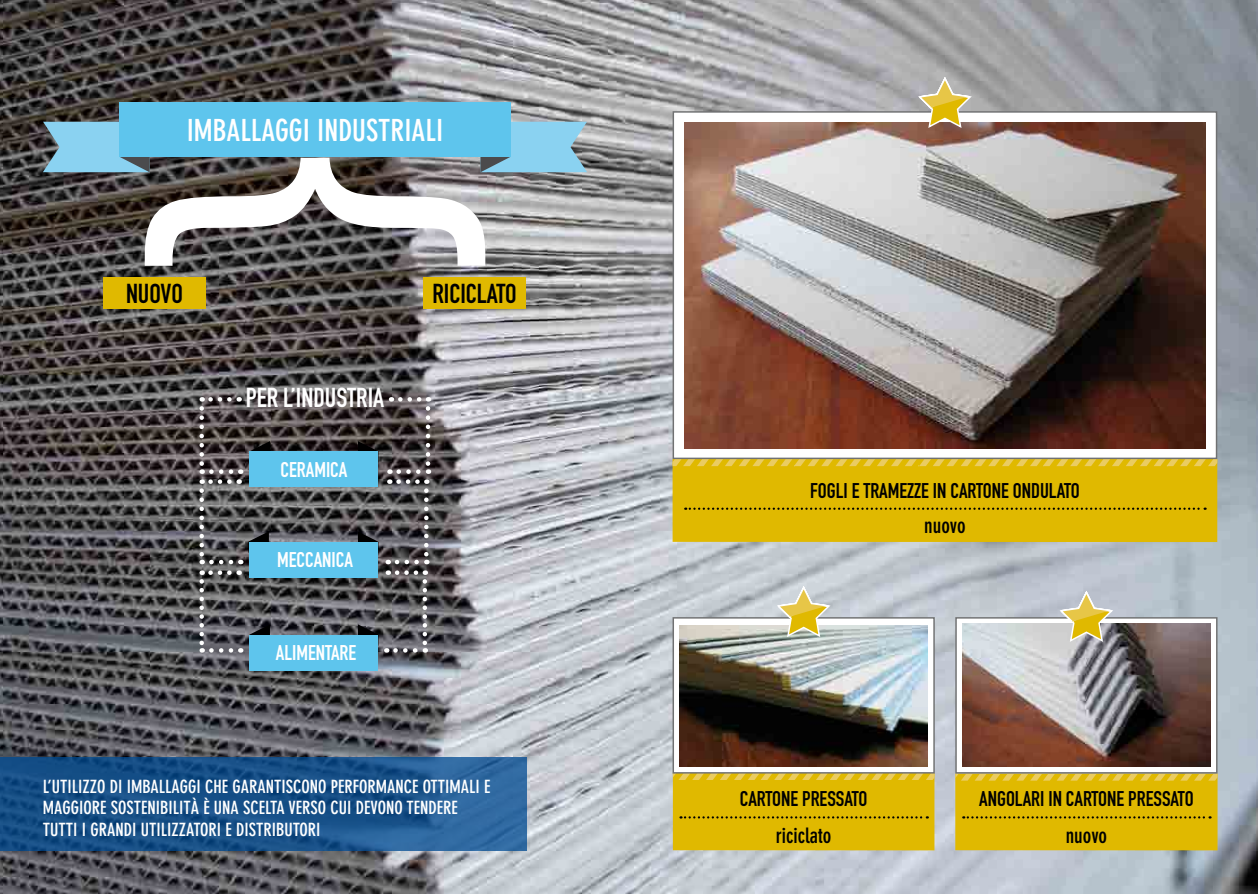
<style>
.page{position:relative;width:1258px;height:894px;background:#fff}
.page>*{position:absolute;margin:0;border:0;box-sizing:border-box;transform-origin:0 0}
.t1{font:700 condensed 30px "DIN Neuzeit Grotesk";color:#fff}
.t2{font:27px "DIN Engschrift";color:#000}
.t3{font:27px "DIN Engschrift";color:#fff}
.t4{font:21px "DIN Engschrift";color:#000}
.t5{font:21px "DIN Engschrift";color:#fff}
.t6{font:700 condensed 21px "DIN Neuzeit Grotesk";color:#000}
.t7{font:700 condensed 18px "DIN Neuzeit Grotesk";color:#fff}
</style>
<div class="page">
<img style="left:0;top:0;width:1258px;height:894px">
<svg style="left:43px;top:117px;width:544px;height:149px"></svg>
<div style="left:119px;top:102px;width:392px;height:55px;background:#5ec5ed"></div>
<div style="left:423px;top:276px;width:102px;height:32px;background:#e0b900"></div>
<div style="left:103px;top:276px;width:103px;height:32px;background:#e0b900"></div>
<svg style="left:202px;top:397px;width:27px;height:4px"></svg>
<svg style="left:199px;top:408px;width:42px;height:76px"></svg>
<svg style="left:199px;top:490px;width:5px;height:74px"></svg>
<svg style="left:211px;top:560px;width:30px;height:4px"></svg>
<svg style="left:424px;top:490px;width:5px;height:74px"></svg>
<svg style="left:388px;top:560px;width:29px;height:4px"></svg>
<svg style="left:202px;top:570px;width:27px;height:5px"></svg>
<svg style="left:199px;top:581px;width:5px;height:71px"></svg>
<svg style="left:211px;top:648px;width:30px;height:4px"></svg>
<svg style="left:397px;top:570px;width:29px;height:5px"></svg>
<svg style="left:423px;top:581px;width:4px;height:71px"></svg>
<svg style="left:386px;top:648px;width:29px;height:4px"></svg>
<svg style="left:400px;top:397px;width:29px;height:4px"></svg>
<svg style="left:389px;top:408px;width:41px;height:76px"></svg>
<div style="left:673px;top:459px;width:544px;height:83px;background:#e0b900"></div>
<svg style="left:673px;top:459px;width:544px;height:7px"></svg>
<div style="left:955px;top:773px;width:262px;height:77px;background:#e0b900"></div>
<svg style="left:955px;top:773px;width:262px;height:8px"></svg>
<div style="left:673px;top:773px;width:261px;height:77px;background:#e0b900"></div>
<svg style="left:673px;top:773px;width:261px;height:7px"></svg>
<svg style="left:963px;top:816px;width:247px;height:2px"></svg>
<svg style="left:685px;top:507px;width:521px;height:3px"></svg>
<svg style="left:358px;top:441px;width:20px;height:11px"></svg>
<svg style="left:249px;top:441px;width:21px;height:11px"></svg>
<svg style="left:248px;top:531px;width:21px;height:22px"></svg>
<svg style="left:249px;top:624px;width:21px;height:11px"></svg>
<svg style="left:358px;top:531px;width:20px;height:11px"></svg>
<svg style="left:358px;top:624px;width:20px;height:11px"></svg>
<div style="left:249px;top:452px;width:129px;height:35px;background:#5ec5ed"></div>
<div style="left:249px;top:542px;width:129px;height:35px;background:#5ec5ed"></div>
<div style="left:249px;top:635px;width:129px;height:35px;background:#5ec5ed"></div>
<svg style="left:0;top:757px;width:527px;height:93px;fill:#195188"></svg>
<div style="left:673px;top:111px;width:544px;height:348px;background:#fff;border:1px solid #707172"></div>
<div style="left:672px;top:617px;width:263px;height:156px;background:#fff;border:1px solid #707172"></div>
<div style="left:955px;top:617px;width:262px;height:156px;background:#fff;border:1px solid #707172"></div>
<img style="left:684px;top:122px;width:522px;height:326px">
<img style="left:679px;top:626px;width:249px;height:141px">
<img style="left:962px;top:624px;width:249px;height:143px">
<svg style="left:680px;top:816px;width:248px;height:2px"></svg>
<svg style="left:916px;top:75px;width:74px;height:54px"></svg>
<svg style="left:775px;top:584px;width:73px;height:54px"></svg>
<svg style="left:1058px;top:589px;width:73px;height:54px"></svg>
<h1 class="t1" style="left:187px;top:113px;width:258px">IMBALLAGGI INDUSTRIALI</h1>
<h2 class="t2" style="left:126px;top:278px;width:58px">NUOVO</h2>
<h2 class="t2" style="left:432px;top:278px;width:86px">RICICLATO</h2>
<h2 class="t3" style="left:246px;top:382px;width:140px">PER L’INDUSTRIA</h2>
<p class="t5" style="left:281px;top:457px;width:68px">CERAMICA</p>
<p class="t5" style="left:277px;top:548px;width:77px">MECCANICA</p>
<p class="t5" style="left:276px;top:640px;width:82px">ALIMENTARE</p>
<p class="t4" style="left:810px;top:478px;width:271px">FOGLI E TRAM EZZE in CARTONE ONDULATO</p>
<p class="t6" style="left:924px;top:513px;width:43px">NUOVO</p>
<p class="t7" style="left:43px;top:776px;width:16px">L’UTILI</p>
<p class="t7" style="left:83px;top:776px;width:53px">ZZO DI IMBALLAGGI</p>
<p class="t7" style="left:205px;top:776px;width:36px">CHE GARANTIS</p>
<p class="t7" style="left:293px;top:776px;width:84px">CONO PERFORMAN</p>
<p class="t7" style="left:404px;top:776px;width:35px">CE OTTIMALI</p>
<p class="t7" style="left:484px;top:776px;width:8px">E</p>
<p class="t7" style="left:43px;top:797px;width:9px">MAGGI</p>
<p class="t7" style="left:83px;top:797px;width:71px">ORE SOSTENIBILIT</p>
<p class="t7" style="left:191px;top:797px;width:269px">À È UNA SCELTA VERSO CUI DEVONO TENDERE</p>
<p class="t7" style="left:43px;top:819px;width:8px">TUTTI</p>
<p class="t7" style="left:82px;top:819px;width:17px">I GRANDI</p>
<p class="t7" style="left:141px;top:819px;width:7px">UTILI</p>
<p class="t7" style="left:171px;top:819px;width:73px">ZZATORI E DISTRIBUT</p>
<p class="t7" style="left:299px;top:819px;width:15px">ORI</p>
<p class="t6" style="left:776px;top:823px;width:57px">RICICLATO</p>
<p class="t4" style="left:740px;top:786px;width:129px">CARTONE PRESSATO</p>
<p class="t4" style="left:979px;top:786px;width:216px">ANGOLARI IN CARTONE PRESSATO</p>
<p class="t6" style="left:1066px;top:823px;width:43px">NUOVO</p>
</div>
